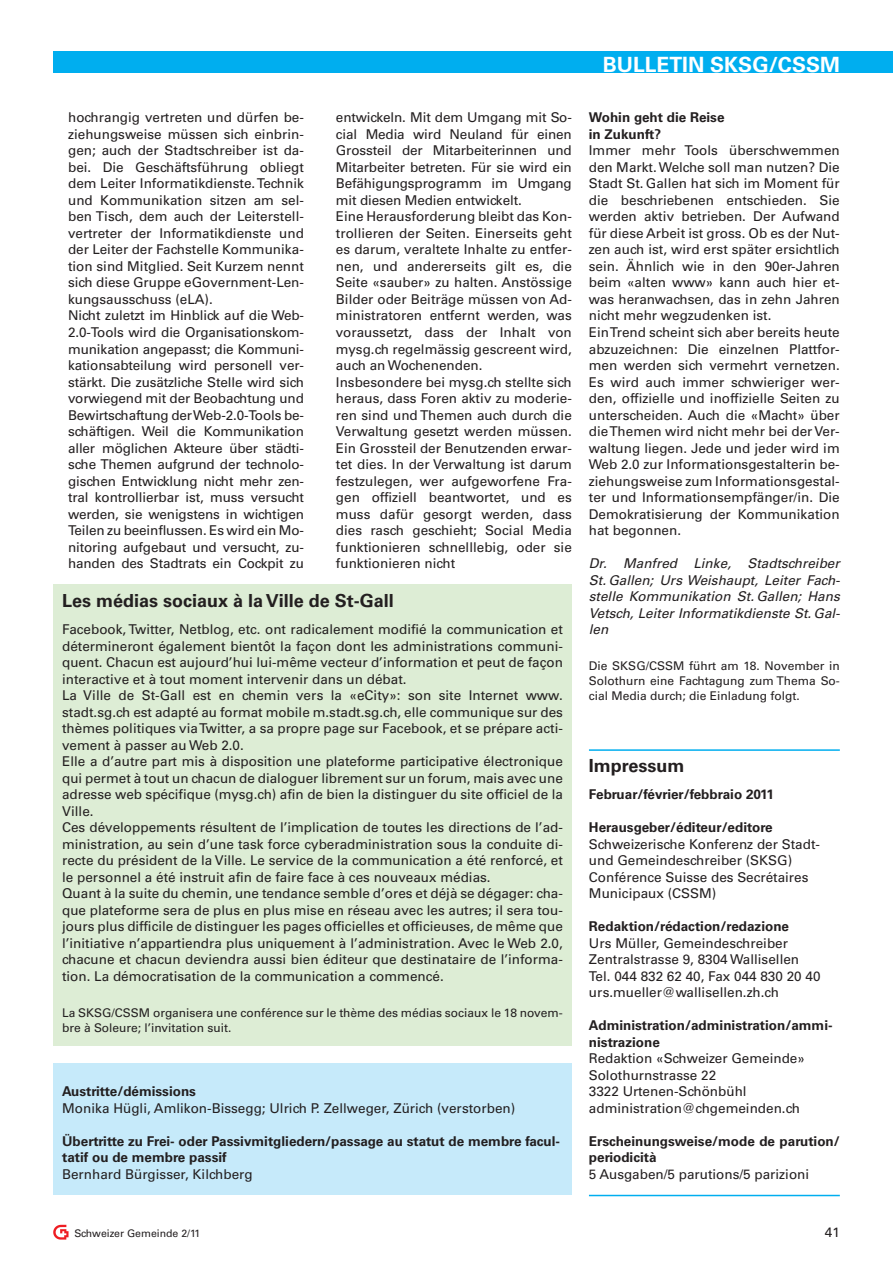
<style>
.page{position:relative;width:893px;height:1263px;background:#fff}
.page>*{position:absolute;margin:0;border:0;box-sizing:border-box;transform-origin:0 0}
.t1{font:700 21px "Univers LT Std";color:#fff}
.t2{font:700 18px "Univers LT Std";color:#231f20}
.t3{font:13.5px/16.5px "Univers LT Std";color:#231f20}
.t4{font:700 13.5px/16.5px "Univers LT Std";color:#231f20}
.t5{font:italic 13.5px/16.5px "Univers LT Std";color:#231f20;text-align:justify}
.t6{font:12px/15px "Univers LT Std";color:#231f20;text-align:justify}
.t7{font:10.5px "Univers LT Std";color:#231f20}
</style>
<div class="page">
<img style="left:53px;top:1224px;width:16px;height:16px">
<hr style="left:589px;top:749px;width:251px;height:2px;background:#00aeef">
<hr style="left:589px;top:1195px;width:251px;height:1px;background:#00aeef">
<div style="left:53px;top:1063px;width:519px;height:132px;background:#c6eafa"></div>
<div style="left:53px;top:585px;width:519px;height:461px;background:#ddedd5"></div>
<div style="left:53px;top:51px;width:840px;height:21px;background:#00aeef"></div>
<h1 class="t1" style="left:603px;top:57px;width:238px">BULLETIN SKSG/CSSM</h1>
<p class="t3" style="left:68px;top:111px;width:237px">hochrangig vertreten und dürfen be&shy;ziehungsweise müssen sich einbrin&shy;gen; auch der Stadtschreiber ist da&shy;bei. Die Geschäftsführung obliegt dem Leiter Informatikdienste.Technik und Kommunikation sitzen am sel&shy;ben Tisch, dem auch der Leiterstell&shy;vertreter der Informatikdienste und der Leiter der Fachstelle Kommunika&shy;tion sind Mitglied. Seit Kurzem nennt sich diese Gruppe eGovernment-Len&shy;kungsausschuss (eLA).<br>Nicht zuletzt im Hinblick auf die Web-2.0-Tools wird die Organisationskom&shy;munikation angepasst; die Kommuni&shy;kationsabteilung wird personell ver&shy;stärkt. Die zusätzliche Stelle wird sich vorwiegend mit der Beobachtung und Bewirtschaftung derWeb-2.0-Tools be&shy;schäftigen. Weil die Kommunikation aller möglichen Akteure über städti&shy;sche Themen aufgrund der technolo&shy;gischen Entwicklung nicht mehr zen&shy;tral kontrollierbar ist, muss versucht werden, sie wenigstens in wichtigen Teilen zu beeinflussen. Es wird ein Mo&shy;nitoring aufgebaut und versucht, zu&shy;handen des Stadtrats ein Cockpit zu</p>
<p class="t3" style="left:336px;top:111px;width:237px">entwickeln. Mit dem Umgang mit So&shy;cial Media wird Neuland für einen Grossteil der Mitarbeiterinnen und Mitarbeiter betreten. Für sie wird ein Befähigungsprogramm im Umgang mit diesen Medien entwickelt.<br>Eine Herausforderung bleibt das Kon&shy;trollieren der Seiten. Einerseits geht es darum, veraltete Inhalte zu entfer&shy;nen, und andererseits gilt es, die Seite «sauber» zu halten. Anstössige Bilder oder Beiträge müssen von Ad&shy;ministratoren entfernt werden, was voraussetzt, dass der Inhalt von mysg.ch regelmässig gescreent wird, auch an Wochenenden.<br>Insbesondere bei mysg.ch stellte sich heraus, dass Foren aktiv zu moderie&shy;ren sind und Themen auch durch die Verwaltung gesetzt werden müssen.<br>Ein Grossteil der Benutzenden erwar&shy;tet dies. In der Verwaltung ist darum festzulegen, wer aufgeworfene Fra&shy;gen offiziell beantwortet, und es muss dafür gesorgt werden, dass dies rasch geschieht; Social Media funktionieren schnelllebig, oder sie funktionieren nicht</p>
<p class="t4" style="left:589px;top:111px;width:137px">Wohin geht die Reise in Zukunft?</p>
<p class="t3" style="left:589px;top:144px;width:252px">Immer mehr Tools überschwemmen den Markt. Welche soll man nutzen? Die Stadt St. Gallen hat sich im Moment für die beschriebenen entschieden. Sie werden aktiv betrieben. Der Aufwand für diese Arbeit ist gross. Ob es der Nut&shy;zen auch ist, wird erst später ersichtlich sein. Ähnlich wie in den 90er-Jahren beim «alten www» kann auch hier et&shy;was heranwachsen, das in zehn Jahren nicht mehr wegzudenken ist.<br>EinTrend scheint sich aber bereits heute abzuzeichnen: Die einzelnen Plattfor&shy;men werden sich vermehrt vernetzen.<br>Es wird auch immer schwieriger wer&shy;den, offizielle und inoffizielle Seiten zu unterscheiden. Auch die «Macht» über dieThemen wird nicht mehr bei derVer&shy;waltung liegen. Jede und jeder wird im Web 2.0 zur Informationsgestalterin be&shy;ziehungsweise zum Informationsgestal&shy;ter und Informationsempfänger/in. Die Demokratisierung der Kommunikation hat begonnen.</p>
<p class="t5" style="left:589px;top:556px;width:252px">Dr. Manfred Linke, Stadtschreiber St. Gallen; Urs Weishaupt, Leiter Fach&shy;stelle Kommunikation St. Gallen; Hans Vetsch, Leiter Informatikdienste St. Gal&shy;len</p>
<p class="t6" style="left:589px;top:659px;width:252px">Die SKSG/CSSM führt am 18. November in Solothurn eine Fachtagung zum Thema So&shy;cial Media durch; die Einladung folgt.</p>
<h2 class="t2" style="left:62px;top:594px;width:333px">Les médias sociaux à la Ville de St-Gall</h2>
<p class="t3" style="left:62px;top:622px;width:502px">Facebook,Twitter, Netblog, etc. ont radicalement modifié la communication et détermineront également bientôt la façon dont les administrations communi&shy;quent. Chacun est aujourd’hui lui-même vecteur d’information et peut de façon interactive et à tout moment intervenir dans un débat.<br>La Ville de St-Gall est en chemin vers la «eCity»: son site Internet www. stadt.sg.ch est adapté au format mobile m.stadt.sg.ch, elle communique sur des thèmes politiques viaTwitter, a sa propre page sur Facebook, et se prépare acti&shy;vement à passer au Web 2.0.<br>Elle a d’autre part mis à disposition une plateforme participative électronique qui permet à tout un chacun de dialoguer librement sur un forum, mais avec une adresse web spécifique (mysg.ch) afin de bien la distinguer du site officiel de la Ville.<br>Ces développements résultent de l’implication de toutes les directions de l’ad&shy;ministration, au sein d’une task force cyberadministration sous la conduite di&shy;recte du président de la Ville. Le service de la communication a été renforcé, et le personnel a été instruit afin de faire face à ces nouveaux médias.<br>Quant à la suite du chemin, une tendance semble d’ores et déjà se dégager: cha&shy;que plateforme sera de plus en plus mise en réseau avec les autres; il sera tou&shy;jours plus difficile de distinguer les pages officielles et officieuses, de même que l’initiative n’appartiendra plus uniquement à l’administration. Avec le Web 2.0, chacune et chacun deviendra aussi bien éditeur que destinataire de l’informa&shy;tion. La démocratisation de la communication a commencé.</p>
<p class="t6" style="left:62px;top:1006px;width:502px">La SKSG/CSSM organisera une conférence sur le thème des médias sociaux le 18 novem&shy;bre à Soleure; l’invitation suit.</p>
<h2 class="t2" style="left:589px;top:759px;width:97px">Impressum</h2>
<p class="t4" style="left:589px;top:787px;width:187px">Februar/février/febbraio 2011</p>
<p class="t4" style="left:589px;top:820px;width:185px">Herausgeber/éditeur/editore</p>
<p class="t3" style="left:589px;top:837px;width:233px">Schweizerische Konferenz der Stadt&shy;und Gemeindeschreiber (SKSG)<br>Conférence Suisse des Secrétaires<br>Municipaux (CSSM)</p>
<p class="t4" style="left:589px;top:919px;width:202px">Redaktion/rédaction/redazione</p>
<p class="t3" style="left:589px;top:936px;width:233px">Urs Müller, Gemeindeschreiber Zentralstrasse 9, 8304 Wallisellen Tel. 044 832 62 40, Fax 044 830 20 40 urs.mueller@wallisellen.zh.ch</p>
<p class="t4" style="left:589px;top:1018px;width:245px">Administration/administration/ammi&shy;nistrazione</p>
<p class="t3" style="left:589px;top:1051px;width:218px">Redaktion «Schweizer Gemeinde»<br>Solothurnstrasse 22<br>3322 Urtenen-Schönbühl administration@chgemeinden.ch</p>
<p class="t4" style="left:589px;top:1134px;width:252px">Erscheinungsweise/mode de parution/ periodicità</p>
<p class="t3" style="left:589px;top:1167px;width:222px">5 Ausgaben/5 parutions/5 parizioni</p>
<p class="t4" style="left:62px;top:1084px;width:135px">Austritte/démissions</p>
<p class="t3" style="left:62px;top:1101px;width:455px">Monika Hügli, Amlikon-Bissegg; Ulrich P. Zellweger, Zürich (verstorben)</p>
<p class="t4" style="left:62px;top:1134px;width:499px">Übertritte zu Frei- oder Passivmitgliedern/passage au statut de membre facul&shy;tatif ou de membre passif</p>
<p class="t3" style="left:62px;top:1167px;width:192px">Bernhard Bürgisser, Kilchberg</p>
<p class="t7" style="left:74px;top:1230px;width:127px">Schweizer Gemeinde 2/11</p>
<p class="t3" style="left:825px;top:1225px;width:17px">41</p>
</div>
